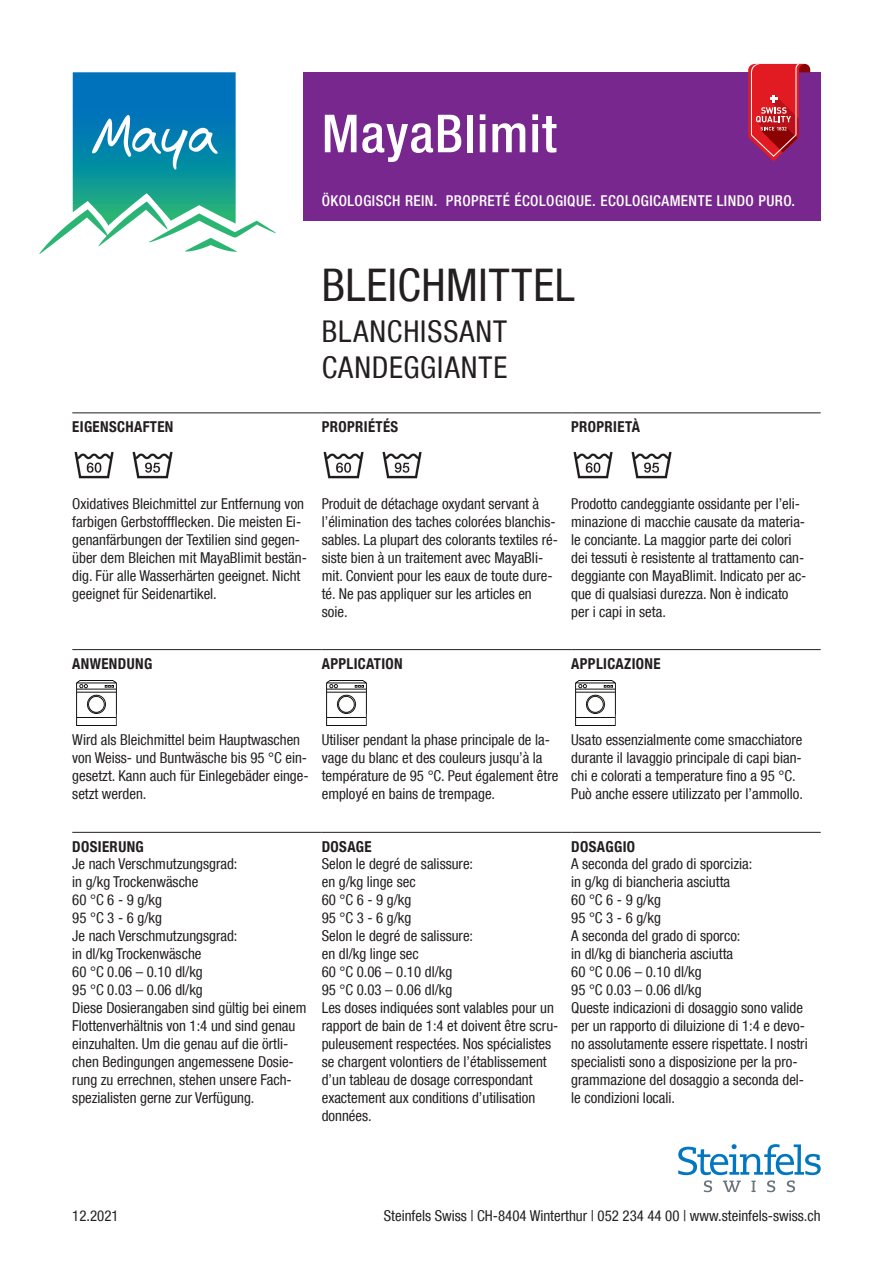
<style>
.page{position:relative;width:893px;height:1263px;background:#fff}
.page>*{position:absolute;margin:0;border:0;box-sizing:border-box;transform-origin:0 0}
.t1{font:500 condensed 52.5px "Helvetica Neue LT Com";letter-spacing:.02em;color:#fff}
.t2{font:condensed 45px "Helvetica Neue LT Com";letter-spacing:.015em;color:#231f20}
.t3{font:condensed 30px/36px "Helvetica Neue LT Com";letter-spacing:.03em;color:#231f20}
.t4{font:condensed 15px/18px "Helvetica Neue LT Com";color:#231f20}
.t5{font:700 condensed 15px "Helvetica Neue LT Com";letter-spacing:.025em;color:#231f20}
.t6{font:500 condensed 15px "Helvetica Neue LT Com";letter-spacing:.03em;color:#fff}
</style>
<div class="page">
<hr style="left:72px;top:412px;width:250px;height:1px;background:#231f20">
<hr style="left:322px;top:412px;width:249px;height:1px;background:#231f20">
<hr style="left:571px;top:412px;width:250px;height:1px;background:#231f20">
<hr style="left:72px;top:649px;width:250px;height:1px;background:#231f20">
<hr style="left:322px;top:649px;width:249px;height:1px;background:#231f20">
<hr style="left:571px;top:649px;width:250px;height:1px;background:#231f20">
<hr style="left:72px;top:832px;width:250px;height:1px;background:#231f20">
<hr style="left:322px;top:832px;width:249px;height:1px;background:#231f20">
<hr style="left:571px;top:832px;width:250px;height:1px;background:#231f20">
<img style="left:74px;top:451px;width:40px;height:28px">
<img style="left:132px;top:451px;width:41px;height:28px">
<img style="left:323px;top:451px;width:41px;height:28px">
<img style="left:382px;top:451px;width:40px;height:28px">
<img style="left:573px;top:451px;width:40px;height:28px">
<img style="left:631px;top:451px;width:41px;height:28px">
<img style="left:76px;top:681px;width:41px;height:44px">
<img style="left:326px;top:681px;width:41px;height:44px">
<img style="left:575px;top:681px;width:41px;height:44px">
<div style="left:304px;top:72px;width:517px;height:149px;background:#77278d"></div>
<svg style="left:73px;top:72px;width:163px;height:154px;background:#2897b1"></svg>
<svg style="left:748px;top:64px;width:62px;height:97px"></svg>
<svg style="left:678px;top:1144px;width:143px;height:48px"></svg>
<h1 class="t1" style="left:322px;top:102px;width:236px">MayaBlimit</h1>
<p class="t6" style="left:322px;top:192px;width:475px">ÖKOLOGISCH REIN. PROPRETÉ ÉCOLOGIQUE. ECOLOGICAMENTE LINDO PURO.</p>
<h2 class="t2" style="left:322px;top:259px;width:254px">BLEICHMITTEL</h2>
<h3 class="t3" style="left:322px;top:313px;width:187px">BLANCHISSANT<br>CANDEGGIANTE</h3>
<p class="t5" style="left:72px;top:418px;width:103px">EIGENSCHAFTEN</p>
<p class="t5" style="left:322px;top:418px;width:78px">PROPRIÉTÉS</p>
<p class="t5" style="left:571px;top:418px;width:70px">PROPRIETÀ</p>
<p class="t4" style="left:72px;top:494px;width:236px">Oxidatives Bleichmittel zur Entfernung von farbigen Gerbstoffflecken. Die meisten Ei&shy;genanfärbungen der Textilien sind gegen&shy;über dem Bleichen mit MayaBlimit bestän&shy;dig. Für alle Wasserhärten geeignet. Nicht geeignet für Seidenartikel.</p>
<p class="t4" style="left:322px;top:494px;width:238px">Produit de détachage oxydant servant à l’élimination des taches colorées blanchis&shy;sables. La plupart des colorants textiles ré&shy;siste bien à un traitement avec MayaBli&shy;mit. Convient pour les eaux de toute dure&shy;té. Ne pas appliquer sur les articles en soie.</p>
<p class="t4" style="left:571px;top:494px;width:237px">Prodotto candeggiante ossidante per l’eli&shy;minazione di macchie causate da materia&shy;le conciante. La maggior parte dei colori dei tessuti è resistente al trattamento can&shy;deggiante con MayaBlimit. Indicato per ac&shy;que di qualsiasi durezza. Non è indicato per i capi in seta.</p>
<p class="t5" style="left:72px;top:654px;width:81px">ANWENDUNG</p>
<p class="t5" style="left:322px;top:654px;width:82px">APPLICATION</p>
<p class="t5" style="left:571px;top:654px;width:91px">APPLICAZIONE</p>
<p class="t4" style="left:72px;top:731px;width:238px">Wird als Bleichmittel beim Hauptwaschen von Weiss- und Buntwäsche bis 95 °C ein&shy;gesetzt. Kann auch für Einlegebäder einge&shy;setzt werden.</p>
<p class="t4" style="left:322px;top:731px;width:238px">Utiliser pendant la phase principale de la&shy;vage du blanc et des couleurs jusqu’à la température de 95 °C. Peut également être employé en bains de trempage.</p>
<p class="t4" style="left:571px;top:731px;width:233px">Usato essenzialmente come smacchiatore durante il lavaggio principale di capi bian&shy;chi e colorati a temperature fino a 95 °C.<br>Può anche essere utilizzato per l’ammollo.</p>
<p class="t5" style="left:72px;top:837px;width:73px">DOSIERUNG</p>
<p class="t5" style="left:322px;top:837px;width:51px">DOSAGE</p>
<p class="t5" style="left:571px;top:837px;width:65px">DOSAGGIO</p>
<p class="t4" style="left:72px;top:854px;width:236px">Je nach Verschmutzungsgrad:<br>in g/kg Trockenwäsche<br>60 °C 6 - 9 g/kg<br>95 °C 3 - 6 g/kg<br>Je nach Verschmutzungsgrad:<br>in dl/kg Trockenwäsche<br>60 °C 0.06 – 0.10 dl/kg<br>95 °C 0.03 – 0.06 dl/kg<br>Diese Dosierangaben sind gültig bei einem<br>Flottenverhältnis von 1:4 und sind genau einzuhalten. Um die genau auf die örtli&shy;chen Bedingungen angemessene Dosie&shy;rung zu errechnen, stehen unsere Fach&shy;spezialisten gerne zur Verfügung.</p>
<p class="t4" style="left:322px;top:854px;width:238px">Selon le degré de salissure:<br>en g/kg linge sec<br>60 °C 6 - 9 g/kg<br>95 °C 3 - 6 g/kg<br>Selon le degré de salissure:<br>en dl/kg linge sec<br>60 °C 0.06 – 0.10 dl/kg<br>95 °C 0.03 – 0.06 dl/kg<br>Les doses indiquées sont valables pour un rapport de bain de 1:4 et doivent être scru&shy;puleusement respectées. Nos spécialistes se chargent volontiers de l’établissement d’un tableau de dosage correspondant exactement aux conditions d’utilisation données.</p>
<p class="t4" style="left:571px;top:854px;width:238px">A seconda del grado di sporcizia:<br>in g/kg di biancheria asciutta<br>60 °C 6 - 9 g/kg<br>95 °C 3 - 6 g/kg<br>A seconda del grado di sporco:<br>in dl/kg di biancheria asciutta<br>60 °C 0.06 – 0.10 dl/kg<br>95 °C 0.03 – 0.06 dl/kg<br>Queste indicazioni di dosaggio sono valide per un rapporto di diluizione di 1:4 e devo&shy;no assolutamente essere rispettate. I nostri specialisti sono a disposizione per la pro&shy;grammazione del dosaggio a seconda del&shy;le condizioni locali.</p>
<p class="t4" style="left:72px;top:1206px;width:48px">12.2021</p>
<p class="t4" style="left:384px;top:1206px;width:438px">Steinfels Swiss | CH-8404 Winterthur | 052 234 44 00 | www.steinfels-swiss.ch</p>
</div>
